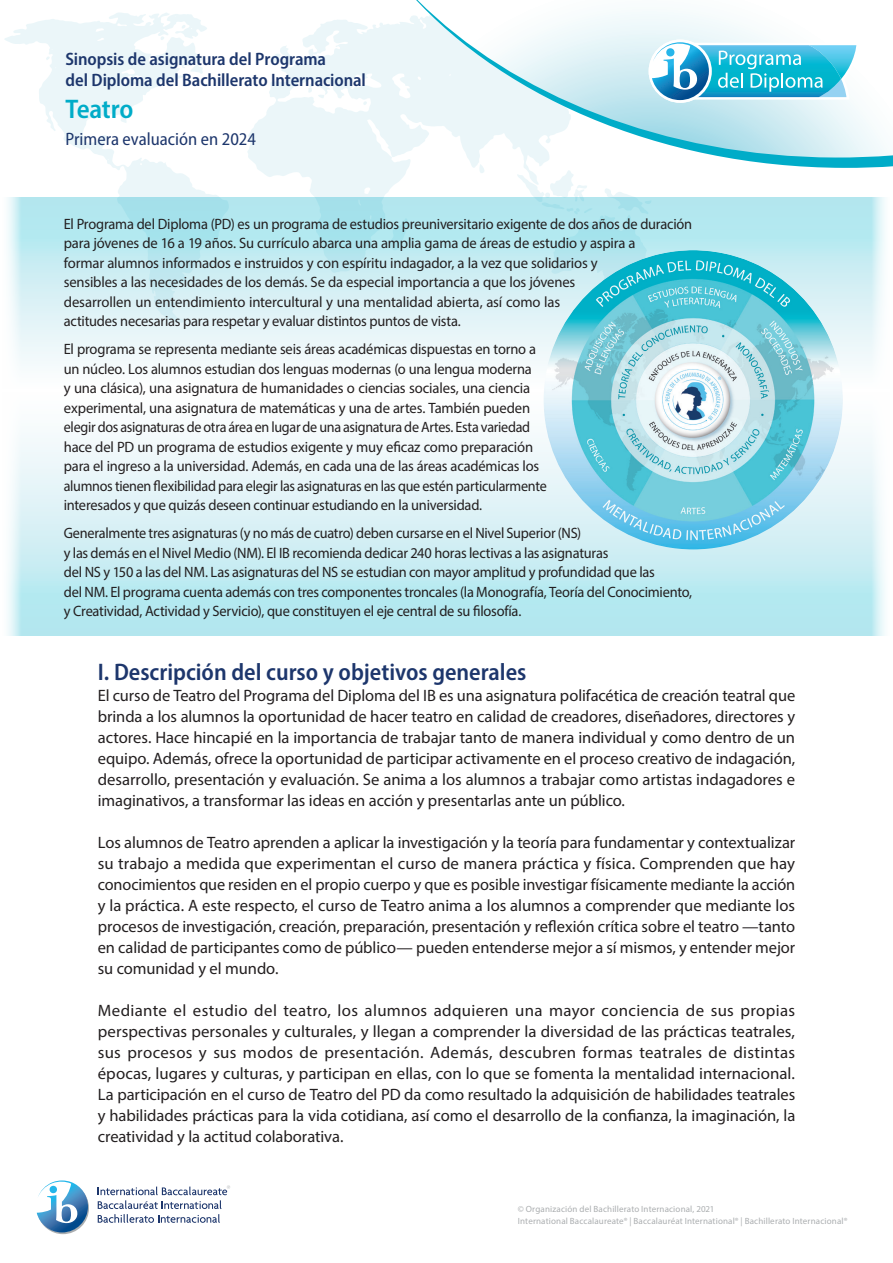
<style>
.page{position:relative;width:893px;height:1263px;background:#fff}
.page>*{position:absolute;margin:0;border:0;box-sizing:border-box;transform-origin:0 0}
.Topic{font:600 semi-condensed 27px "Myriad Pro";letter-spacing:-.01em;color:#00acc8}
.section_heading{font:600 semi-condensed 24px "Myriad Pro";color:#1d366c}
.kicker{font:600 semi-condensed 18px/21px "Myriad Pro";letter-spacing:-.005em;color:#1d366c}
.Subtitle{font:semi-condensed 18px "Myriad Pro";color:#1d366c}
.body--before_list{font:16.5px/21px "Myriad Pro";letter-spacing:-.005em;color:#231f20;text-align:justify}
.about_programme{font:15px/19.5px "Myriad Pro";letter-spacing:-.015em;color:#231f20}
.about_programme-2{font:15px/19.5px "Myriad Pro";letter-spacing:-.015em;color:#231f20;scale:.96 1}
.about_programme-3{font:15px/19.5px "Myriad Pro";letter-spacing:-.015em;color:#231f20;scale:.95 1}
.copyright{font:9px "Myriad Pro";letter-spacing:.015em;color:#abaeb0}
</style>
<div class="page">
<svg style="left:247px;top:20px;width:282px;height:177px;fill:#ebf6f9"></svg>
<svg style="left:517px;top:169px;width:116px;height:28px"></svg>
<svg style="left:479px;top:168px;width:6px;height:5px"></svg>
<svg style="left:379px;top:21px;width:5px;height:6px"></svg>
<svg style="left:363px;top:100px;width:4px;height:6px"></svg>
<svg style="left:307px;top:82px;width:17px;height:16px"></svg>
<svg style="left:270px;top:45px;width:25px;height:21px"></svg>
<svg style="left:4px;top:13px;width:215px;height:184px"></svg>
<svg style="left:175px;top:16px;width:11px;height:14px"></svg>
<svg style="left:161px;top:36px;width:3px;height:6px"></svg>
<svg style="left:105px;top:156px;width:6px;height:7px"></svg>
<svg style="left:55px;top:66px;width:5px;height:5px"></svg>
<svg style="left:46px;top:49px;width:10px;height:11px"></svg>
<svg style="left:53px;top:1202px;width:36px;height:32px"></svg>
<img style="left:37px;top:1180px;width:51px;height:52px">
<svg style="left:98px;top:1185px;width:132px;height:38px"></svg>
<svg style="left:402px;top:0;width:491px;height:168px"></svg>
<svg style="left:417px;top:0;width:476px;height:158px"></svg>
<svg style="left:8px;top:197px;width:877px;height:439px"></svg>
<img style="left:544px;top:250px;width:299px;height:299px">
<svg style="left:649px;top:40px;width:210px;height:63px"></svg>
<p class="kicker" style="left:66px;top:48px;width:302px">Sinopsis de asignatura del Programa<br>del Diploma del Bachillerato Internacional</p>
<p class="Topic" style="left:66px;top:92px;width:69px">Teatro</p>
<p class="Subtitle" style="left:66px;top:128px;width:192px">Primera evaluación en 2024</p>
<p class="about_programme-2" style="left:64px;top:214px;width:656px">El Programa del Diploma (PD) es un programa de estudios preuniversitario exigente de dos años de duración para jóvenes de 16 a 19 años. Su currículo abarca una amplia gama de áreas de estudio y aspira a<br>formar alumnos informados e instruidos y con espíritu indagador, a la vez que solidarios y<br>sensibles a las necesidades de los demás. Se da especial importancia a que los jóvenes<br>desarrollen un entendimiento intercultural y una mentalidad abierta, así como las<br>actitudes necesarias para respetar y evaluar distintos puntos de vista.</p>
<p class="about_programme" style="left:64px;top:339px;width:484px">El programa se representa mediante seis áreas académicas dispuestas en torno a un núcleo. Los alumnos estudian dos lenguas modernas (o una lengua moderna<br>y una clásica), una asignatura de humanidades o ciencias sociales, una ciencia experimental, una asignatura de matemáticas y una de artes. También pueden elegir dos asignaturas de otra área en lugar de una asignatura de Artes. Esta variedad hace del PD un programa de estudios exigente y muy eficaz como preparación para el ingreso a la universidad. Además, en cada una de las áreas académicas los alumnos tienen flexibilidad para elegir las asignaturas en las que estén particularmente interesados y que quizás deseen continuar estudiando en la universidad.</p>
<p class="about_programme-3" style="left:64px;top:523px;width:663px">Generalmente tres asignaturas (y no más de cuatro) deben cursarse en el Nivel Superior (NS)<br>y las demás en el Nivel Medio (NM). El IB recomienda dedicar 240 horas lectivas a las asignaturas<br>del NS y 150 a las del NM. Las asignaturas del NS se estudian con mayor amplitud y profundidad que las<br>del NM. El programa cuenta además con tres componentes troncales (la Monografía, Teoría del Conocimiento, y Creatividad, Actividad y Servicio), que constituyen el eje central de su filosofía.</p>
<p class="section_heading" style="left:98px;top:657px;width:430px">I. Descripción del curso y objetivos generales</p>
<p class="body--before_list" style="left:98px;top:685px;width:699px">El curso de Teatro del Programa del Diploma del IB es una asignatura polifacética de creación teatral que brinda a los alumnos la oportunidad de hacer teatro en calidad de creadores, diseñadores, directores y actores. Hace hincapié en la importancia de trabajar tanto de manera individual y como dentro de un equipo. Además, ofrece la oportunidad de participar activamente en el proceso creativo de indagación, desarrollo, presentación y evaluación. Se anima a los alumnos a trabajar como artistas indagadores e imaginativos, a transformar las ideas en acción y presentarlas ante un público.</p>
<p class="body--before_list" style="left:98px;top:832px;width:699px">Los alumnos de Teatro aprenden a aplicar la investigación y la teoría para fundamentar y contextualizar su trabajo a medida que experimentan el curso de manera práctica y física. Comprenden que hay conocimientos que residen en el propio cuerpo y que es posible investigar físicamente mediante la acción y la práctica. A este respecto, el curso de Teatro anima a los alumnos a comprender que mediante los procesos de investigación, creación, preparación, presentación y reflexión crítica sobre el teatro —tanto en calidad de participantes como de público— pueden entenderse mejor a sí mismos, y entender mejor su comunidad y el mundo.</p>
<p class="body--before_list" style="left:98px;top:1000px;width:699px">Mediante el estudio del teatro, los alumnos adquieren una mayor conciencia de sus propias perspectivas personales y culturales, y llegan a comprender la diversidad de las prácticas teatrales, sus procesos y sus modos de presentación. Además, descubren formas teatrales de distintas épocas, lugares y culturas, y participan en ellas, con lo que se fomenta la mentalidad internacional.<br>La participación en el curso de Teatro del PD da como resultado la adquisición de habilidades teatrales y habilidades prácticas para la vida cotidiana, así como el desarrollo de la confianza, la imaginación, la creatividad y la actitud colaborativa.</p>
<p class="copyright" style="left:518px;top:1203px;width:198px">© Organización del Bachillerato Internacional, 2021</p>
<p class="copyright" style="left:518px;top:1215px;width:331px">International Baccalaureate® | Baccalauréat International® | Bachillerato Internacional®</p>
</div>
